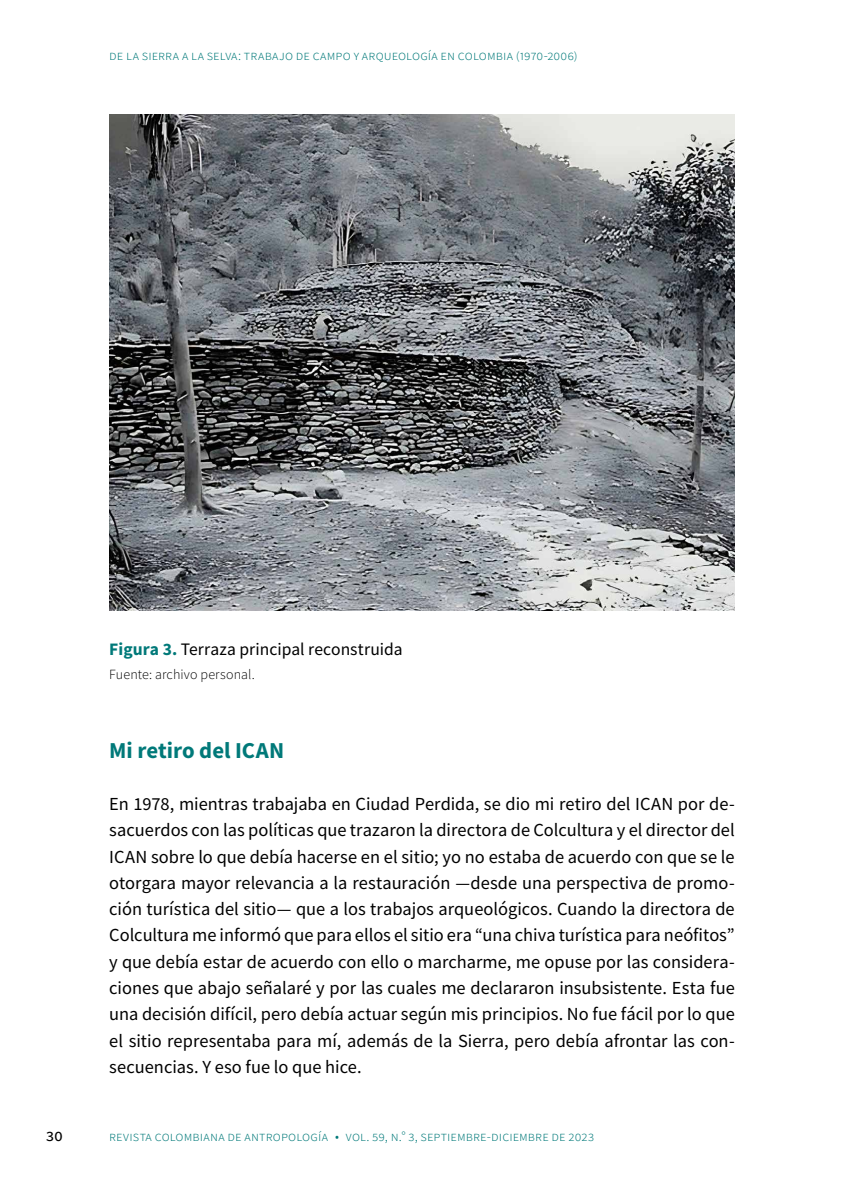
<style>
.page{position:relative;width:844px;height:1191px;background:#fff}
.page>*{position:absolute;margin:0;border:0;box-sizing:border-box;transform-origin:0 0}
.t1{font:700 22.75px "Source Sans Pro";color:#007979}
.t2{font:18.38px/26.2px "Source Sans Pro";color:#000;text-align:justify}
.t3{font:17.5px "Source Sans Pro";color:#000}
.t4{font:300 14px "Source Sans Pro";letter-spacing:.005em;color:#007979}
.t5{font:300 14px "Source Sans Pro";letter-spacing:.01em;color:#000}
.s1{font-weight:700;color:#007979}
</style>
<div class="page">
<img style="left:109px;top:114px;width:625px;height:496px">
<p class="t4" style="left:109px;top:47px;width:40px">DELASIERRA</p>
<p class="t4" style="left:182px;top:47px;width:32px">ALA SELVA</p>
<p class="t4" style="left:238px;top:47px;width:14px">: TRABA</p>
<p class="t4" style="left:279px;top:47px;width:42px">JODE CAMPO</p>
<p class="t4" style="left:353px;top:47px;width:46px">Y ARQUEOLOGÍA</p>
<p class="t4" style="left:440px;top:47px;width:26px">EN COLOMBIA</p>
<p class="t4" style="left:515px;top:47px;width:63px">(1970-2006)</p>
<p class="t3" style="left:46px;top:1124px;width:18px">30</p>
<p class="t3" style="left:109px;top:637px;width:295px"><span class="s1">Figura 3.</span> Terraza principal reconstruida</p>
<p class="t5" style="left:109px;top:665px;width:147px">Fuente: archivo personal.</p>
<p class="t1" style="left:109px;top:734px;width:176px">Mi retiro del ICAN</p>
<p class="t2" style="left:109px;top:790px;width:627px">En 1978, mientras trabajaba en Ciudad Perdida, se dio mi retiro del ICAN por de&shy;sacuerdos con las políticas que trazaron la directora de Colcultura y el director del ICAN sobre lo que debía hacerse en el sitio; yo no estaba de acuerdo con que se le otorgara mayor relevancia a la restauración —desde una perspectiva de promo&shy;ción turística del sitio— que a los trabajos arqueológicos. Cuando la directora de Colcultura me informó que para ellos el sitio era “una chiva turística para neófitos” y que debía estar de acuerdo con ello o marcharme, me opuse por las considera&shy;ciones que abajo señalaré y por las cuales me declararon insubsistente. Esta fue una decisión difícil, pero debía actuar según mis principios. No fue fácil por lo que el sitio representaba para mí, además de la Sierra, pero debía afrontar las con&shy;secuencias. Y eso fue lo que hice.</p>
<p class="t4" style="left:109px;top:1128px;width:486px">revista colombiana de antropología • Vol. 59, N.° 3, septiembre-diciembre de 2023</p>
</div>
